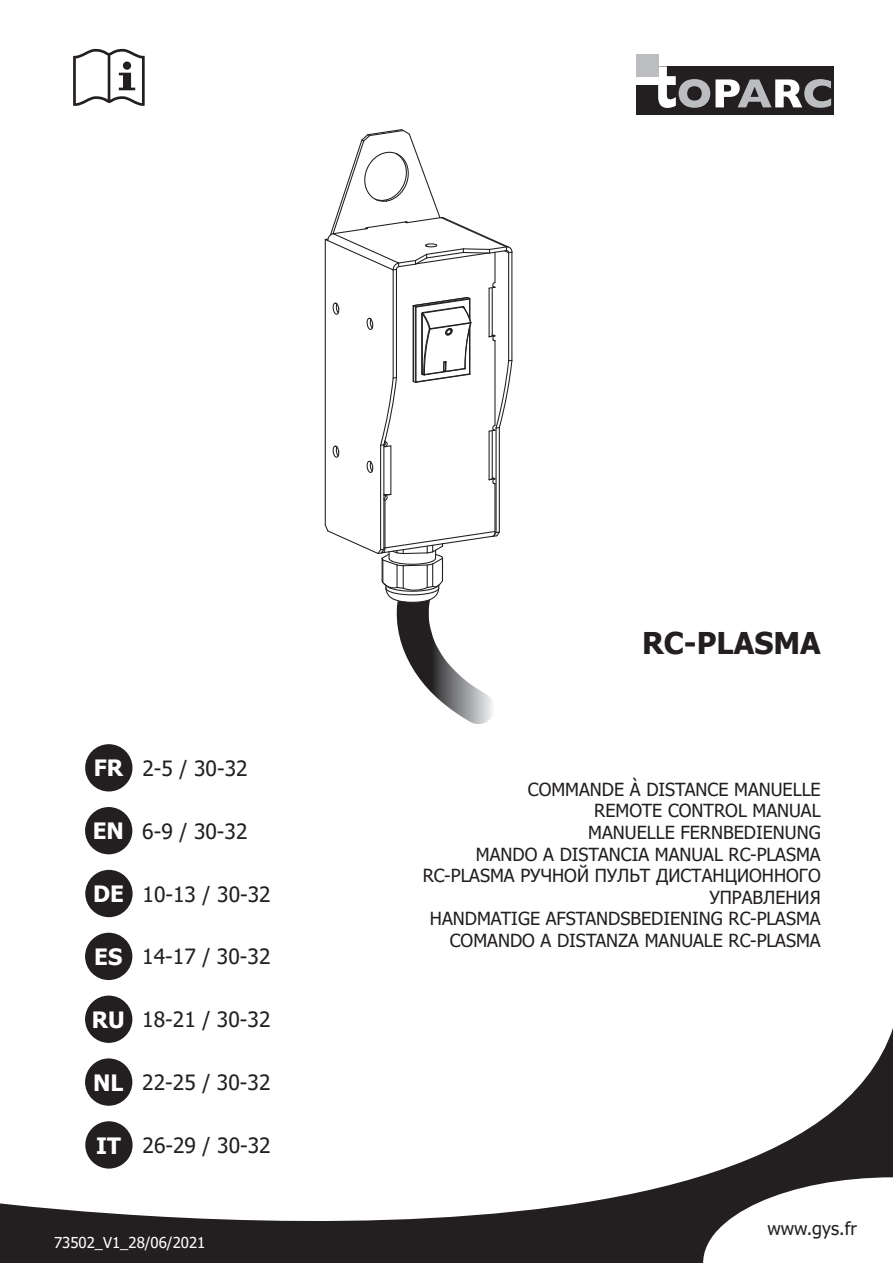
<style>
.page{position:relative;width:893px;height:1263px;background:#fff}
.page>*{position:absolute;margin:0;border:0;box-sizing:border-box;transform-origin:0 0}
.t1{font:700 30px "Tahoma";color:#231f20}
.t2{font:700 22.5px "Tahoma";color:#fff}
.t3{font:21px "Tahoma";color:#231f20}
.t4{font:18px/21.6px "Tahoma";color:#231f20;text-align:right}
.t5{font:15px "Tahoma";color:#fff}
</style>
<div class="page">
<svg style="left:0;top:1000px;width:893px;height:263px"></svg>
<svg style="left:702px;top:1176px;width:191px;height:87px"></svg>
<div style="left:636px;top:66px;width:198px;height:49px;background:#231f20"></div>
<svg style="left:658px;top:66px;width:173px;height:42px"></svg>
<div style="left:636px;top:63px;width:22px;height:22px;background:#fff"></div>
<div style="left:636px;top:54px;width:22px;height:22px;background:#bcbdc0"></div>
<svg style="left:73px;top:49px;width:72px;height:57px"></svg>
<div style="left:123px;top:61px;width:8px;height:9px;background:#231f20;border-radius:50%"></div>
<div style="left:85px;top:744px;width:47px;height:47px;background:#231f20;border-radius:50%"></div>
<div style="left:85px;top:807px;width:47px;height:47px;background:#231f20;border-radius:50%"></div>
<hr style="left:492px;top:288px;width:1px;height:47px;background:#231f20">
<hr style="left:492px;top:431px;width:1px;height:47px;background:#231f20">
<hr style="left:494px;top:252px;width:1px;height:30px;background:#231f20">
<hr style="left:489px;top:288px;width:1px;height:49px;background:#231f20">
<hr style="left:494px;top:341px;width:1px;height:84px;background:#231f20">
<hr style="left:489px;top:431px;width:1px;height:49px;background:#231f20">
<hr style="left:494px;top:484px;width:1px;height:47px;background:#231f20">
<hr style="left:384px;top:500px;width:1px;height:48px;background:#231f20">
<hr style="left:390px;top:446px;width:1px;height:48px;background:#231f20">
<svg style="left:384px;top:491px;width:8px;height:11px"></svg>
<svg style="left:488px;top:281px;width:8px;height:8px"></svg>
<svg style="left:488px;top:334px;width:8px;height:8px"></svg>
<svg style="left:488px;top:477px;width:7px;height:8px"></svg>
<hr style="left:325px;top:239px;width:1px;height:286px;background:#231f20">
<hr style="left:393px;top:270px;width:1px;height:108px;background:#231f20">
<hr style="left:380px;top:445px;width:1px;height:105px;background:#231f20">
<hr style="left:396px;top:269px;width:1px;height:109px;background:#231f20">
<svg style="left:366px;top:317px;width:8px;height:13px"></svg>
<hr style="left:508px;top:253px;width:1px;height:108px;background:#231f20">
<hr style="left:495px;top:428px;width:2px;height:104px;background:#231f20">
<hr style="left:511px;top:252px;width:1px;height:108px;background:#231f20">
<hr style="left:383px;top:445px;width:1px;height:104px;background:#231f20">
<svg style="left:366px;top:460px;width:8px;height:13px"></svg>
<svg style="left:488px;top:359px;width:25px;height:73px"></svg>
<hr style="left:499px;top:427px;width:1px;height:105px;background:#231f20">
<svg style="left:332px;top:302px;width:8px;height:13px"></svg>
<svg style="left:332px;top:445px;width:8px;height:13px"></svg>
<svg style="left:380px;top:376px;width:17px;height:72px"></svg>
<svg style="left:412px;top:297px;width:60px;height:86px"></svg>
<svg style="left:324px;top:524px;width:176px;height:200px"></svg>
<svg style="left:324px;top:129px;width:189px;height:142px"></svg>
<div style="left:85px;top:870px;width:48px;height:47px;background:#231f20;border-radius:50%"></div>
<div style="left:85px;top:933px;width:47px;height:47px;background:#231f20;border-radius:50%"></div>
<div style="left:85px;top:995px;width:47px;height:48px;background:#231f20;border-radius:50%"></div>
<div style="left:85px;top:1058px;width:47px;height:48px;background:#231f20;border-radius:50%"></div>
<div style="left:85px;top:1121px;width:48px;height:47px;background:#231f20;border-radius:50%"></div>
<p class="t2" style="left:94px;top:752px;width:31px">FR</p>
<p class="t3" style="left:142px;top:754px;width:107px">2-5 / 30-32</p>
<p class="t2" style="left:93px;top:815px;width:33px">EN</p>
<p class="t3" style="left:142px;top:817px;width:107px">6-9 / 30-32</p>
<p class="t2" style="left:93px;top:878px;width:32px">DE</p>
<p class="t3" style="left:143px;top:880px;width:130px">10-13 / 30-32</p>
<p class="t2" style="left:94px;top:941px;width:30px">ES</p>
<p class="t3" style="left:142px;top:943px;width:130px">14-17 / 30-32</p>
<p class="t2" style="left:92px;top:1004px;width:34px">RU</p>
<p class="t3" style="left:142px;top:1005px;width:130px">18-21 / 30-32</p>
<p class="t2" style="left:93px;top:1067px;width:32px">NL</p>
<p class="t3" style="left:142px;top:1068px;width:130px">22-25 / 30-32</p>
<p class="t2" style="left:96px;top:1129px;width:26px">IT</p>
<p class="t3" style="left:143px;top:1131px;width:130px">26-29 / 30-32</p>
<p class="t5" style="left:54px;top:1232px;width:153px">73502_V1_28/06/2021</p>
<p class="t1" style="left:642px;top:622px;width:180px">RC-PLASMA</p>
<p class="t4" style="left:528px;top:779px;width:294px">COMMANDE À DISTANCE MANUELLE<br>REMOTE CONTROL MANUAL</p>
<p class="t4" style="left:588px;top:823px;width:234px">MANUELLE FERNBEDIENUNG</p>
<p class="t4" style="left:476px;top:844px;width:346px">MANDO A DISTANCIA MANUAL RC-PLASMA</p>
<p class="t4" style="left:423px;top:866px;width:400px">RC-PLASMA РУЧНОЙ ПУЛЬТ ДИСТАНЦИОННОГО<br>УПРАВЛЕНИЯ</p>
<p class="t4" style="left:430px;top:909px;width:392px">HANDMATIGE AFSTANDSBEDIENING RC-PLASMA</p>
<p class="t4" style="left:450px;top:931px;width:372px">COMANDO A DISTANZA MANUALE RC-PLASMA</p>
<p class="t4" style="left:767px;top:1218px;width:91px">www.gys.fr</p>
</div>
